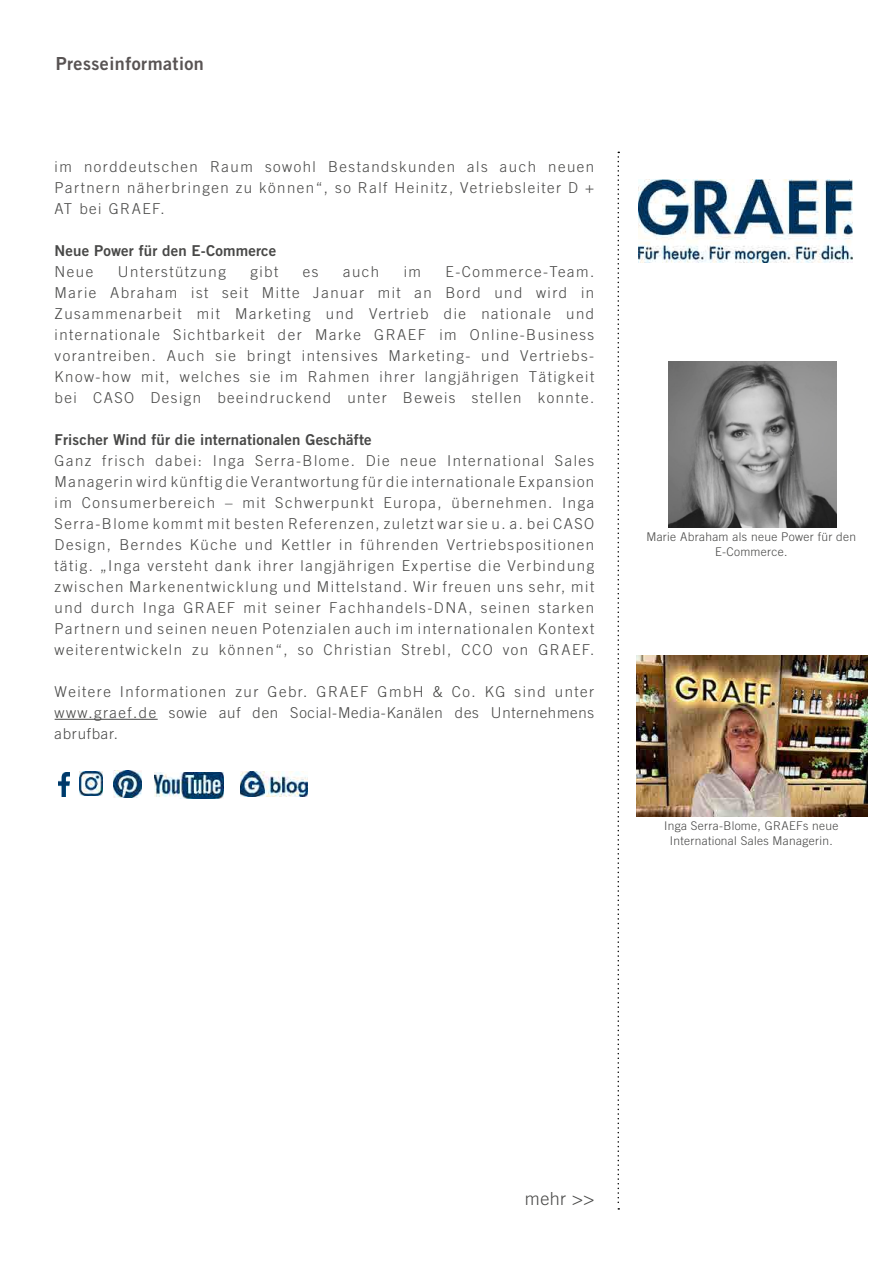
<style>
.page{position:relative;width:893px;height:1263px;background:#fff}
.page>*{position:absolute;margin:0;border:0;box-sizing:border-box;transform-origin:0 0}
.t1{font:18px "Trade Gothic LT Bold Two";letter-spacing:.025em;color:#585353}
.Teaser_PM{font:300 18px "Trade Gothic LT";color:#484847}
.Überschrift_Fließtex{font:300 15px/21px "Trade Gothic LT";letter-spacing:.1em;color:#484847;text-align:justify}
.Fließtext_PM{font:300 15px/21px "Trade Gothic LT";letter-spacing:.05em;color:#484847;text-align:justify}
.Überschrift_Fließtex-2{font:15px "Trade Gothic LT Bold Two";letter-spacing:.01em;color:#484847}
.Boilerplate_PM{font:300 12px/15px "Trade Gothic LT";letter-spacing:.025em;color:#484847;text-align:center}
</style>
<div class="page">
<svg style="left:617px;top:152px;width:2px;height:1057px"></svg>
<hr style="left:55px;top:719px;width:103px;height:1px;background:#484847">
<img style="left:638px;top:180px;width:214px;height:83px">
<img style="left:636px;top:656px;width:232px;height:160px">
<img style="left:668px;top:361px;width:168px;height:166px">
<img style="left:59px;top:772px;width:11px;height:24px">
<img style="left:241px;top:771px;width:66px;height:25px">
<img style="left:79px;top:772px;width:23px;height:23px">
<img style="left:114px;top:771px;width:27px;height:26px">
<img style="left:154px;top:773px;width:70px;height:26px">
<p class="t1" style="left:56px;top:52px;width:150px">Presseinformation</p>
<p class="Überschrift_Fließtex" style="left:55px;top:156px;width:541px">im norddeutschen Raum sowohl Bestandskunden als auch neuen Partnern näherbringen zu können“, so Ralf Heinitz, Vetriebsleiter D + AT bei GRAEF.</p>
<p class="Überschrift_Fließtex-2" style="left:55px;top:241px;width:223px">Neue Power für den E-Commerce</p>
<p class="Überschrift_Fließtex" style="left:55px;top:261px;width:40px">Neue</p>
<p class="Überschrift_Fließtex" style="left:118px;top:261px;width:110px">Unterstützung</p>
<p class="Überschrift_Fließtex" style="left:250px;top:261px;width:29px">gibt</p>
<p class="Überschrift_Fließtex" style="left:303px;top:261px;width:17px">es</p>
<p class="Überschrift_Fließtex" style="left:343px;top:261px;width:38px">auch</p>
<p class="Überschrift_Fließtex" style="left:404px;top:261px;width:19px">im</p>
<p class="Überschrift_Fließtex" style="left:55px;top:261px;width:541px;text-indent:391px">E-Commerce-Team.<br>Marie Abraham ist seit Mitte Januar mit an Bord und wird in Zusammenarbeit mit Marketing und Vertrieb die nationale und internationale Sichtbarkeit der Marke GRAEF im Online-Business vorantreiben. Auch sie bringt intensives Marketing- und Vertriebs-Know-how mit, welches sie im Rahmen ihrer langjährigen Tätigkeit bei CASO Design beeindruckend unter Beweis stellen konnte.</p>
<p class="Überschrift_Fließtex-2" style="left:55px;top:430px;width:319px">Frischer Wind für die internationalen Geschäfte</p>
<p class="Überschrift_Fließtex" style="left:55px;top:450px;width:541px">Ganz frisch dabei: Inga Serra-Blome. Die neue International Sales Managerin wird künftig die Verantwortung für die internationale Expansion im Consumerbereich – mit Schwerpunkt Europa, übernehmen. Inga Serra-Blome kommt mit besten Referenzen, zuletzt war sie u. a. bei CASO Design, Berndes Küche und Kettler in führenden Vertriebspositionen tätig. „Inga versteht dank ihrer langjährigen Expertise die Verbindung zwischen Markenentwicklung und Mittelstand. Wir freuen uns sehr, mit und durch Inga GRAEF mit seiner Fachhandels-DNA, seinen starken Partnern und seinen neuen Potenzialen auch im internationalen Kontext weiterentwickeln zu können“, so Christian Strebl, CCO von GRAEF.</p>
<p class="Fließtext_PM" style="left:55px;top:681px;width:541px">Weitere Informationen zur Gebr. GRAEF GmbH &amp; Co. KG sind unter www.graef.de sowie auf den Social-Media-Kanälen des Unternehmens abrufbar.</p>
<p class="Boilerplate_PM" style="left:646px;top:529px;width:211px">Marie Abraham als neue Power für den<br>E-Commerce.</p>
<p class="Boilerplate_PM" style="left:664px;top:818px;width:176px">Inga Serra-Blome, GRAEFs neue</p>
<p class="Boilerplate_PM" style="left:670px;top:833px;width:164px">International Sales Managerin.</p>
<p class="Teaser_PM" style="left:525px;top:1188px;width:71px">mehr &gt;&gt;</p>
</div>
